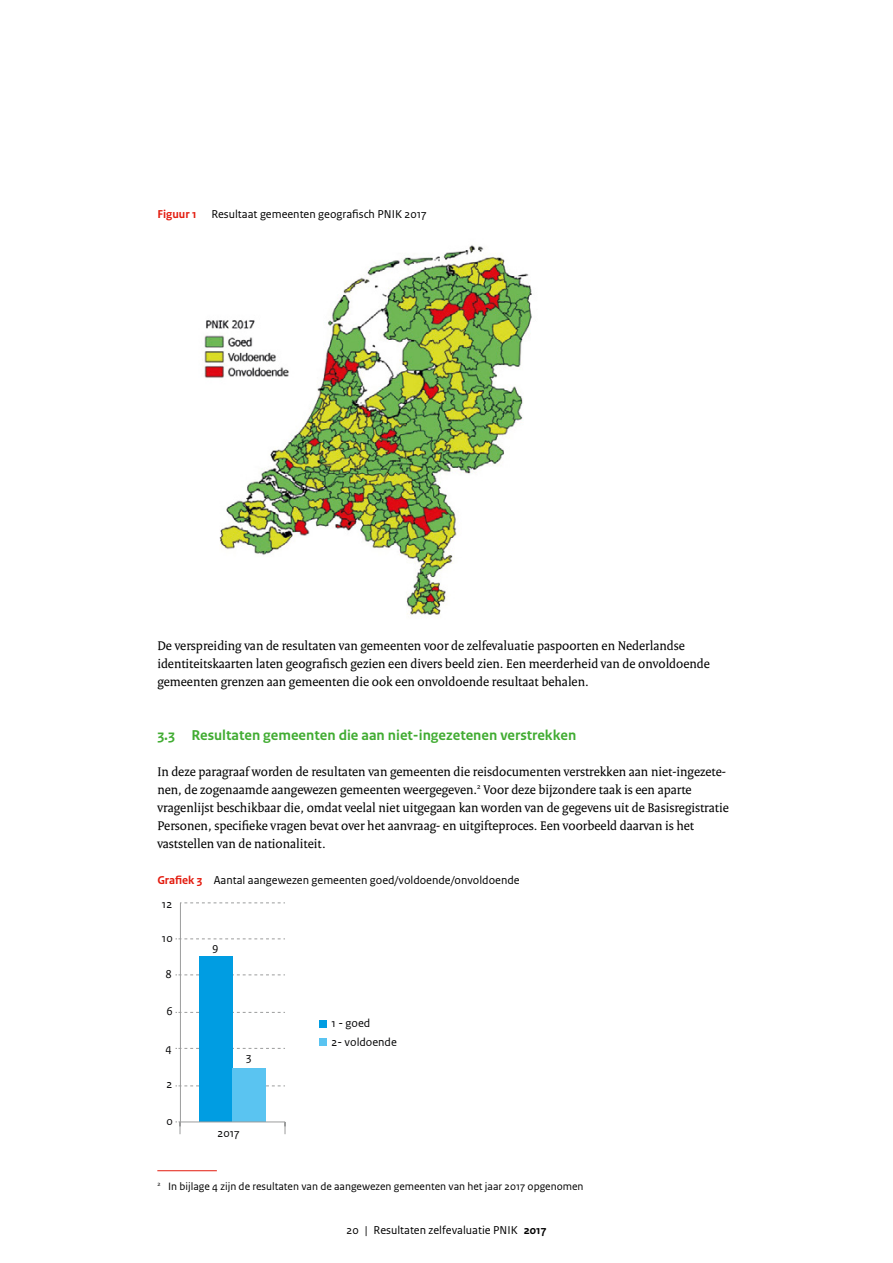
<style>
.page{position:relative;width:893px;height:1263px;background:#fff}
.page>*{position:absolute;margin:0;border:0;box-sizing:border-box;transform-origin:0 0}
._05_RO_Alineakop_San{font:700 15px "Rijksoverheid Sans Text";color:#41ac32}
._10_RO_Broodtekst_Se{font:13.5px/18px "Rijksoverheid Serif";color:#000}
._13_RO_Fotobijschrif{font:12px "Rijksoverheid Sans Text";color:#000}
.t1{font:12px/18.9px "Rijksoverheid Sans Text TT";color:#030304}
._14_RO_Voetnoot{font:11.25px "Rijksoverheid Sans Text";color:#000}
.s1{font-weight:700;color:#e31b0e}
.s2{font-weight:700}
</style>
<div class="page">
<img style="left:204px;top:245px;width:328px;height:372px">
<svg style="left:180px;top:902px;width:105px;height:1px"></svg>
<div style="left:199px;top:957px;width:33px;height:165px;background:#009de2"></div>
<div style="left:232px;top:1068px;width:34px;height:54px;background:#5ac4f1"></div>
<hr style="left:180px;top:903px;width:1px;height:219px;background:#9b9c9c">
<svg style="left:175px;top:938px;width:110px;height:1px"></svg>
<svg style="left:175px;top:974px;width:110px;height:1px"></svg>
<svg style="left:175px;top:1012px;width:110px;height:1px"></svg>
<svg style="left:175px;top:1048px;width:110px;height:1px"></svg>
<svg style="left:175px;top:1085px;width:110px;height:1px"></svg>
<hr style="left:180px;top:1121px;width:105px;height:1px;background:#9b9c9c">
<svg style="left:175px;top:1121px;width:6px;height:13px"></svg>
<svg style="left:285px;top:1122px;width:1px;height:12px"></svg>
<div style="left:320px;top:1020px;width:7px;height:7px;background:#009de2"></div>
<div style="left:320px;top:1039px;width:7px;height:7px;background:#5ac4f1"></div>
<hr style="left:157px;top:1170px;width:60px;height:1px;background:#e31b0e">
<p class="_13_RO_Fotobijschrif" style="left:157px;top:207px;width:271px"><span class="s1">Figuur 1</span> Resultaat gemeenten geografisch PNIK 2017</p>
<p class="_10_RO_Broodtekst_Se" style="left:157px;top:636px;width:554px">De verspreiding van de resultaten van gemeenten voor de zelfevaluatie paspoorten en Nederlandse identiteitskaarten laten geografisch gezien een divers beeld zien. Een meerderheid van de onvoldoende gemeenten grenzen aan gemeenten die ook een onvoldoende resultaat behalen.</p>
<p class="_05_RO_Alineakop_San" style="left:157px;top:726px;width:420px">3.3 Resultaten gemeenten die aan niet-ingezetenen verstrekken</p>
<p class="_10_RO_Broodtekst_Se" style="left:157px;top:762px;width:573px">In deze paragraaf worden de resultaten van gemeenten die reisdocumenten verstrekken aan niet-ingezete&shy;nen, de zogenaamde aangewezen gemeenten weergegeven.<sup>2</sup> Voor deze bijzondere taak is een aparte vragenlijst beschikbaar die, omdat veelal niet uitgegaan kan worden van de gegevens uit de Basisregistratie Personen, specifieke vragen bevat over het aanvraag- en uitgifteproces. Een voorbeeld daarvan is het vaststellen van de nationaliteit.</p>
<p class="_13_RO_Fotobijschrif" style="left:157px;top:873px;width:364px"><span class="s1">Grafiek 3</span> Aantal aangewezen gemeenten goed/voldoende/onvoldoende</p>
<p class="t1" style="left:162px;top:895px;width:12px">12</p>
<p class="t1" style="left:162px;top:928px;width:12px">10</p>
<p class="t1" style="left:166px;top:965px;width:8px">8</p>
<p class="t1" style="left:167px;top:1002px;width:8px">6</p>
<p class="t1" style="left:166px;top:1038px;width:8px">4</p>
<p class="t1" style="left:167px;top:1075px;width:7px">2</p>
<p class="t1" style="left:167px;top:1111px;width:8px">0</p>
<p class="t1" style="left:212px;top:938px;width:8px">9</p>
<p class="t1" style="left:246px;top:1048px;width:7px">3</p>
<p class="t1" style="left:218px;top:1124px;width:24px">2017</p>
<p class="t1" style="left:332px;top:1013px;width:67px">1 - goed<br>2- voldoende</p>
<p class="_14_RO_Voetnoot" style="left:157px;top:1180px;width:428px"><sup>2</sup> In bijlage 4 zijn de resultaten van de aangewezen gemeenten van het jaar 2017 opgenomen</p>
<p class="_13_RO_Fotobijschrif" style="left:346px;top:1223px;width:201px">20 | Resultaten zelfevaluatie PNIK <span class="s2">2017</span></p>
</div>
